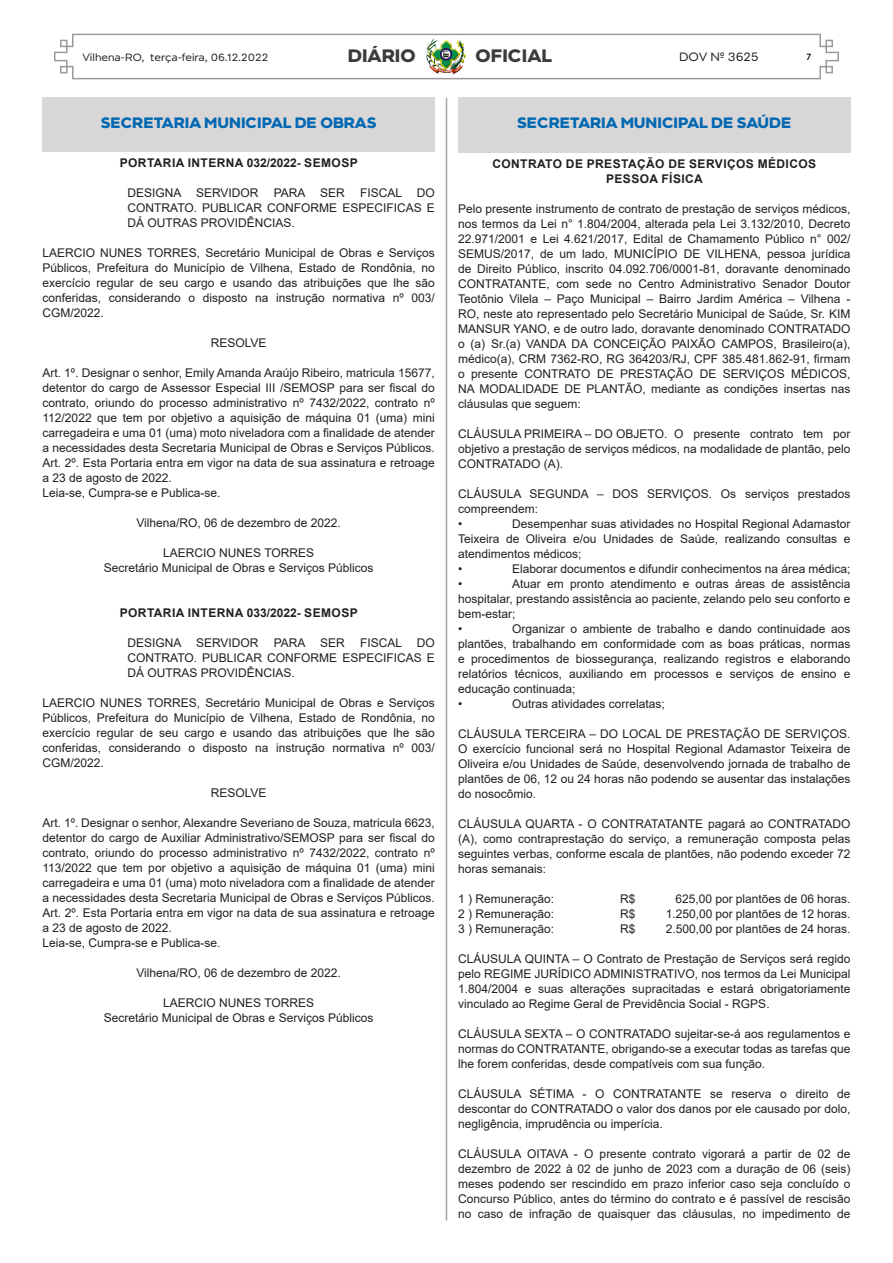
<style>
.page{position:relative;width:893px;height:1263px;background:#fff}
.page>*{position:absolute;margin:0;border:0;box-sizing:border-box;transform-origin:0 0}
.t1{font:700 18px "Modica";color:#3c3a3b}
.TÍTULO{font:700 15px "Modica";color:#0068b1}
.Ementa{font:12px/15px "Arial";color:#231f20;text-align:justify}
.Orgão_Emitente{font:12px "Arial";color:#231f20}
.Titulo_Descrição{font:700 12px "Arial";letter-spacing:.035em;color:#231f20}
.t2{font:12px "Modica";color:#231f20}
.t3{font:10.5px "Modica";color:#231f20}
.t4{font:500 9px "Modica";color:#000}
</style>
<div class="page">
<svg style="left:54px;top:33px;width:785px;height:47px"></svg>
<img style="left:425px;top:37px;width:42px;height:38px">
<hr style="left:446px;top:98px;width:1px;height:1122px;background:#a4a3a3">
<div style="left:43px;top:98px;width:392px;height:54px;background:#d9d6d7"></div>
<div style="left:458px;top:98px;width:392px;height:55px;background:#d9d6d7"></div>
<p class="t3" style="left:82px;top:51px;width:187px">Vilhena-RO, terça-feira, 06.12.2022</p>
<h1 class="t1" style="left:348px;top:44px;width:69px">DIÁRIO</h1>
<h1 class="t1" style="left:476px;top:44px;width:78px">OFICIAL</h1>
<p class="t2" style="left:679px;top:50px;width:81px">DOV Nº 3625</p>
<p class="t4" style="left:806px;top:51px;width:6px">7</p>
<p class="TÍTULO" style="left:101px;top:113px;width:277px">SECRETARIA MUNICIPAL DE OBRAS</p>
<p class="Titulo_Descrição" style="left:120px;top:154px;width:240px">PORTARIA INTERNA 032/2022- SEMOSP</p>
<p class="Ementa" style="left:128px;top:185px;width:133px">DESIGNA SERVIDOR</p>
<p class="Ementa" style="left:274px;top:185px;width:73px">PARA SER</p>
<p class="Ementa" style="left:128px;top:185px;width:309px;text-indent:232px">FISCAL DO CONTRATO. PUBLICAR CONFORME ESPECIFICAS E DÁ OUTRAS PROVIDÊNCIAS.</p>
<p class="Ementa" style="left:43px;top:245px;width:394px">LAERCIO NUNES TORRES, Secretário Municipal de Obras e Serviços Públicos, Prefeitura do Município de Vilhena, Estado de Rondônia, no exercício regular de seu cargo e usando das atribuições que lhe são conferidas, considerando o disposto na instrução normativa nº 003/ CGM/2022.</p>
<p class="Orgão_Emitente" style="left:211px;top:335px;width:57px">RESOLVE</p>
<p class="Ementa" style="left:43px;top:365px;width:394px">Art. 1º. Designar o senhor, Emily Amanda Araújo Ribeiro, matricula 15677, detentor do cargo de Assessor Especial III /SEMOSP para ser fiscal do contrato, oriundo do processo administrativo nº 7432/2022, contrato nº 112/2022 que tem por objetivo a aquisição de máquina 01 (uma) mini carregadeira e uma 01 (uma) moto niveladora com a finalidade de atender a necessidades desta Secretaria Municipal de Obras e Serviços Públicos.</p>
<p class="Ementa" style="left:43px;top:455px;width:394px">Art. 2º. Esta Portaria entra em vigor na data de sua assinatura e retroage a 23 de agosto de 2022.</p>
<p class="Ementa" style="left:43px;top:485px;width:180px">Leia-se, Cumpra-se e Publica-se.</p>
<p class="Orgão_Emitente" style="left:136px;top:515px;width:206px">Vilhena/RO, 06 de dezembro de 2022.</p>
<p class="Orgão_Emitente" style="left:163px;top:545px;width:152px">LAERCIO NUNES TORRES</p>
<p class="Orgão_Emitente" style="left:104px;top:560px;width:271px">Secretário Municipal de Obras e Serviços Públicos</p>
<p class="Titulo_Descrição" style="left:120px;top:604px;width:240px">PORTARIA INTERNA 033/2022- SEMOSP</p>
<p class="Ementa" style="left:128px;top:635px;width:133px">DESIGNA SERVIDOR</p>
<p class="Ementa" style="left:274px;top:635px;width:73px">PARA SER</p>
<p class="Ementa" style="left:128px;top:635px;width:309px;text-indent:232px">FISCAL DO CONTRATO. PUBLICAR CONFORME ESPECIFICAS E DÁ OUTRAS PROVIDÊNCIAS.</p>
<p class="Ementa" style="left:43px;top:695px;width:394px">LAERCIO NUNES TORRES, Secretário Municipal de Obras e Serviços Públicos, Prefeitura do Município de Vilhena, Estado de Rondônia, no exercício regular de seu cargo e usando das atribuições que lhe são conferidas, considerando o disposto na instrução normativa nº 003/ CGM/2022.</p>
<p class="Orgão_Emitente" style="left:211px;top:784px;width:57px">RESOLVE</p>
<p class="Ementa" style="left:43px;top:815px;width:394px">Art. 1º. Designar o senhor, Alexandre Severiano de Souza, matricula 6623, detentor do cargo de Auxiliar Administrativo/SEMOSP para ser fiscal do contrato, oriundo do processo administrativo nº 7432/2022, contrato nº 113/2022 que tem por objetivo a aquisição de máquina 01 (uma) mini carregadeira e uma 01 (uma) moto niveladora com a finalidade de atender a necessidades desta Secretaria Municipal de Obras e Serviços Públicos.</p>
<p class="Ementa" style="left:43px;top:905px;width:394px">Art. 2º. Esta Portaria entra em vigor na data de sua assinatura e retroage a 23 de agosto de 2022.</p>
<p class="Ementa" style="left:43px;top:935px;width:180px">Leia-se, Cumpra-se e Publica-se.</p>
<p class="Orgão_Emitente" style="left:136px;top:964px;width:206px">Vilhena/RO, 06 de dezembro de 2022.</p>
<p class="Orgão_Emitente" style="left:163px;top:994px;width:152px">LAERCIO NUNES TORRES</p>
<p class="Orgão_Emitente" style="left:104px;top:1009px;width:271px">Secretário Municipal de Obras e Serviços Públicos</p>
<p class="TÍTULO" style="left:517px;top:113px;width:276px">SECRETARIA MUNICIPAL DE SAÚDE</p>
<p class="Titulo_Descrição" style="left:492px;top:156px;width:325px">CONTRATO DE PRESTAÇÃO DE SERVIÇOS MÉDICOS</p>
<p class="Titulo_Descrição" style="left:606px;top:171px;width:98px">PESSOA FÍSICA</p>
<p class="Ementa" style="left:458px;top:201px;width:394px">Pelo presente instrumento de contrato de prestação de serviços médicos, nos termos da Lei n° 1.804/2004, alterada pela Lei 3.132/2010, Decreto 22.971/2001 e Lei 4.621/2017, Edital de Chamamento Público n° 002/ SEMUS/2017, de um lado, MUNICÍPIO DE VILHENA, pessoa jurídica de Direito Público, inscrito 04.092.706/0001-81, doravante denominado CONTRATANTE, com sede no Centro Administrativo Senador Doutor Teotônio Vilela – Paço Municipal – Bairro Jardim América – Vilhena - RO, neste ato representado pelo Secretário Municipal de Saúde, Sr. KIM MANSUR YANO, e de outro lado, doravante denominado CONTRATADO o (a) Sr.(a) VANDA DA CONCEIÇÃO PAIXÃO CAMPOS, Brasileiro(a), médico(a), CRM 7362-RO, RG 364203/RJ, CPF 385.481.862-91, firmam o presente CONTRATO DE PRESTAÇÃO DE SERVIÇOS MÉDICOS, NA MODALIDADE DE PLANTÃO, mediante as condições insertas nas cláusulas que seguem:</p>
<p class="Ementa" style="left:458px;top:426px;width:394px">CLÁUSULA PRIMEIRA – DO OBJETO. O presente contrato tem por objetivo a prestação de serviços médicos, na modalidade de plantão, pelo CONTRATADO (A).</p>
<p class="Ementa" style="left:458px;top:486px;width:394px">CLÁUSULA SEGUNDA – DOS SERVIÇOS. Os serviços prestados compreendem:</p>
<p class="Ementa" style="left:458px;top:516px;width:6px">•</p>
<p class="Ementa" style="left:458px;top:516px;width:394px;text-indent:54px">Desempenhar suas atividades no Hospital Regional Adamastor Teixeira de Oliveira e/ou Unidades de Saúde, realizando consultas e atendimentos médicos;</p>
<p class="Ementa" style="left:458px;top:561px;width:6px">•</p>
<p class="Ementa" style="left:512px;top:561px;width:340px">Elaborar documentos e difundir conhecimentos na área médica;</p>
<p class="Ementa" style="left:458px;top:576px;width:6px">•</p>
<p class="Ementa" style="left:458px;top:576px;width:394px;text-indent:54px">Atuar em pronto atendimento e outras áreas de assistência hospitalar, prestando assistência ao paciente, zelando pelo seu conforto e bem-estar;</p>
<p class="Ementa" style="left:458px;top:621px;width:6px">•</p>
<p class="Ementa" style="left:458px;top:621px;width:394px;text-indent:54px">Organizar o ambiente de trabalho e dando continuidade aos plantões, trabalhando em conformidade com as boas práticas, normas e procedimentos de biossegurança, realizando registros e elaborando relatórios técnicos, auxiliando em processos e serviços de ensino e educação continuada;</p>
<p class="Ementa" style="left:458px;top:696px;width:6px">•</p>
<p class="Ementa" style="left:512px;top:696px;width:154px">Outras atividades correlatas;</p>
<p class="Ementa" style="left:458px;top:726px;width:394px">CLÁUSULA TERCEIRA – DO LOCAL DE PRESTAÇÃO DE SERVIÇOS.<br>O exercício funcional será no Hospital Regional Adamastor Teixeira de Oliveira e/ou Unidades de Saúde, desenvolvendo jornada de trabalho de plantões de 06, 12 ou 24 horas não podendo se ausentar das instalações do nosocômio.</p>
<p class="Ementa" style="left:458px;top:816px;width:394px">CLÁUSULA QUARTA - O CONTRATATANTE pagará ao CONTRATADO (A), como contraprestação do serviço, a remuneração composta pelas seguintes verbas, conforme escala de plantões, não podendo exceder 72 horas semanais:</p>
<p class="Ementa" style="left:458px;top:891px;width:98px">1 ) Remuneração:</p>
<p class="Ementa" style="left:620px;top:891px;width:17px">R$</p>
<p class="Ementa" style="left:676px;top:891px;width:176px">625,00 por plantões de 06 horas.</p>
<p class="Ementa" style="left:458px;top:906px;width:98px">2 ) Remuneração:</p>
<p class="Ementa" style="left:620px;top:906px;width:17px">R$</p>
<p class="Ementa" style="left:666px;top:906px;width:186px">1.250,00 por plantões de 12 horas.</p>
<p class="Ementa" style="left:458px;top:921px;width:98px">3 ) Remuneração:</p>
<p class="Ementa" style="left:620px;top:921px;width:17px">R$</p>
<p class="Ementa" style="left:666px;top:921px;width:186px">2.500,00 por plantões de 24 horas.</p>
<p class="Ementa" style="left:458px;top:951px;width:394px">CLÁUSULA QUINTA – O Contrato de Prestação de Serviços será regido pelo REGIME JURÍDICO ADMINISTRATIVO, nos termos da Lei Municipal 1.804/2004 e suas alterações supracitadas e estará obrigatoriamente vinculado ao Regime Geral de Previdência Social - RGPS.</p>
<p class="Ementa" style="left:458px;top:1026px;width:394px">CLÁUSULA SEXTA – O CONTRATADO sujeitar-se-á aos regulamentos e normas do CONTRATANTE, obrigando-se a executar todas as tarefas que lhe forem conferidas, desde compatíveis com sua função.</p>
<p class="Ementa" style="left:458px;top:1086px;width:394px">CLÁUSULA SÉTIMA - O CONTRATANTE se reserva o direito de descontar do CONTRATADO o valor dos danos por ele causado por dolo, negligência, imprudência ou imperícia.</p>
<p class="Ementa" style="left:458px;top:1146px;width:394px">CLÁUSULA OITAVA - O presente contrato vigorará a partir de 02 de dezembro de 2022 à 02 de junho de 2023 com a duração de 06 (seis) meses podendo ser rescindido em prazo inferior caso seja concluído o Concurso Público, antes do término do contrato e é passível de rescisão no caso de infração de quaisquer das cláusulas, no impedimento de</p>
</div>
